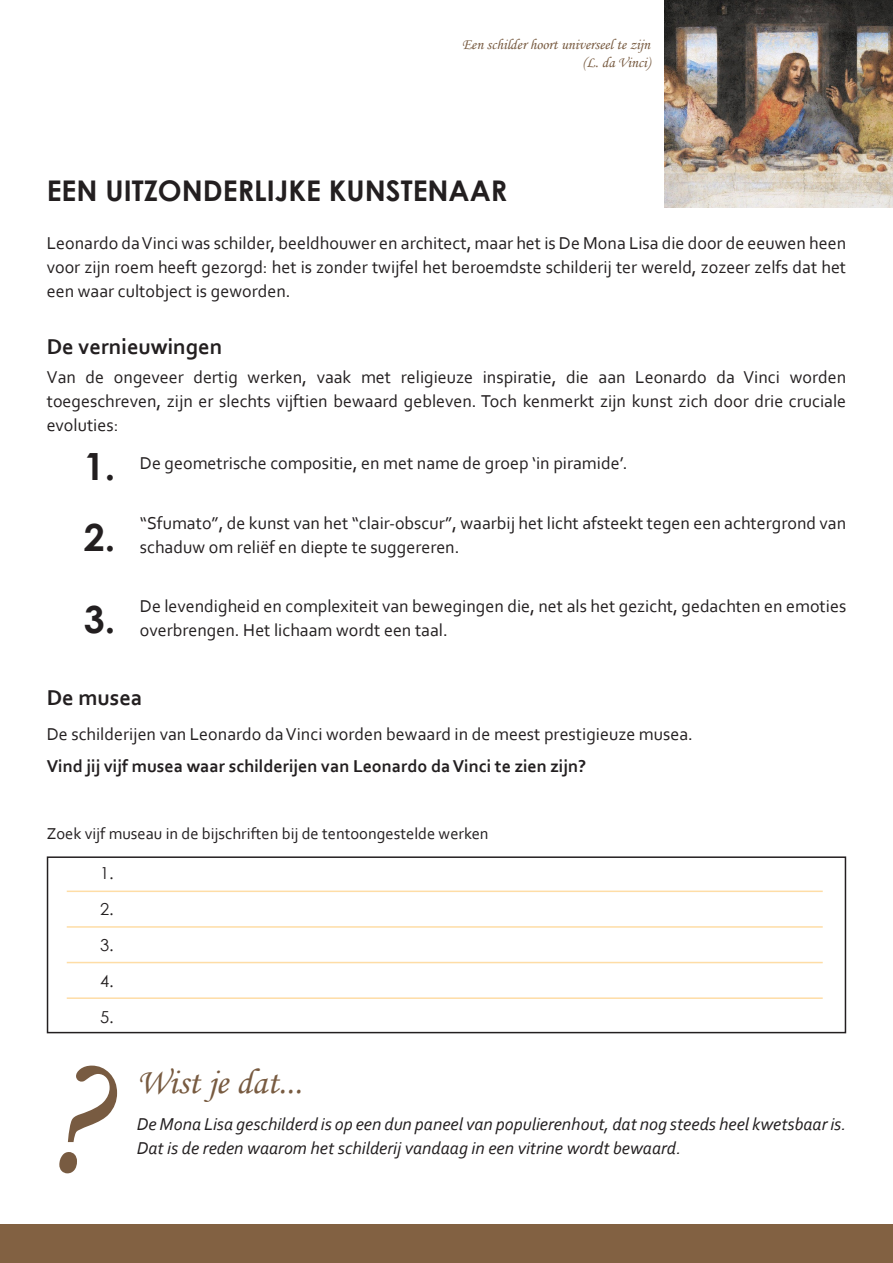
<style>
.page{position:relative;width:893px;height:1263px;background:#fff}
.page>*{position:absolute;margin:0;border:0;box-sizing:border-box;transform-origin:0 0}
.t1{font:180px "Monotype Corsiva";color:#785b41}
.t2{font:700 37.5px "Century Gothic";color:#231f20}
.t3{font:36px "Monotype Corsiva";color:#785b41}
.t4{font:700 28.5px "Century Gothic";color:#231f20}
.t5{font:700 22.5px "Corbel";color:#231f20}
.t6{font:18px/24px "Corbel";color:#231f20;text-align:justify}
.t7{font:italic 18px/24px "Corbel";color:#231f20}
.t8{font:700 18px "Corbel";color:#231f20}
.t9{font:16.5px "Corbel";color:#231f20}
.t10{font:16.5px "Century Gothic";color:#231f20}
.t11{font:15px "Monotype Corsiva";color:#785b41}
</style>
<div class="page">
<div style="left:0;top:1225px;width:893px;height:38px;background:#826142"></div>
<img style="left:665px;top:0;width:228px;height:207px">
<div style="left:47px;top:856px;width:799px;height:177px;border:2px solid #231f20"></div>
<hr style="left:67px;top:890px;width:756px;height:2px;background:#fedda6">
<hr style="left:67px;top:926px;width:756px;height:2px;background:#fedda6">
<hr style="left:67px;top:962px;width:756px;height:1px;background:#fedda6">
<hr style="left:67px;top:997px;width:756px;height:2px;background:#fedda6">
<p class="t11" style="left:462px;top:35px;width:190px">Een schilder hoort universeel te zijn</p>
<p class="t11" style="left:582px;top:53px;width:69px">(L. da Vinci)</p>
<p class="t4" style="left:47px;top:169px;width:462px">EEN UITZONDERLIJKE KUNSTENAAR</p>
<p class="t6" style="left:47px;top:231px;width:801px">Leonardo da Vinci was schilder, beeldhouwer en architect, maar het is De Mona Lisa die door de eeuwen heen voor zijn roem heeft gezorgd: het is zonder twijfel het beroemdste schilderij ter wereld, zozeer zelfs dat het een waar cultobject is geworden.</p>
<p class="t5" style="left:47px;top:333px;width:177px">De vernieuwingen</p>
<p class="t6" style="left:47px;top:364px;width:801px">Van de ongeveer dertig werken, vaak met religieuze inspiratie, die aan Leonardo da Vinci worden toegeschreven, zijn er slechts vijftien bewaard gebleven. Toch kenmerkt zijn kunst zich door drie cruciale evoluties:</p>
<p class="t2" style="left:84px;top:438px;width:33px">1.</p>
<p class="t2" style="left:84px;top:508px;width:33px">2.</p>
<p class="t2" style="left:84px;top:591px;width:33px">3.</p>
<p class="t6" style="left:140px;top:450px;width:489px">De geometrische compositie, en met name de groep ‘in piramide’.</p>
<p class="t6" style="left:140px;top:511px;width:708px">“Sfumato”, de kunst van het “clair-obscur”, waarbij het licht afsteekt tegen een achtergrond van schaduw om reliëf en diepte te suggereren.</p>
<p class="t6" style="left:140px;top:593px;width:708px">De levendigheid en complexiteit van bewegingen die, net als het gezicht, gedachten en emoties overbrengen. Het lichaam wordt een taal.</p>
<p class="t5" style="left:47px;top:683px;width:97px">De musea</p>
<p class="t6" style="left:47px;top:721px;width:648px">De schilderijen van Leonardo da Vinci worden bewaard in de meest prestigieuze musea.</p>
<p class="t8" style="left:47px;top:755px;width:541px">Vind jij vijf musea waar schilderijen van Leonardo da Vinci te zien zijn?</p>
<p class="t9" style="left:47px;top:824px;width:443px">Zoek vijf museau in de bijschriften bij de tentoongestelde werken</p>
<p class="t10" style="left:100px;top:861px;width:15px">1.</p>
<p class="t10" style="left:100px;top:897px;width:15px">2.</p>
<p class="t10" style="left:100px;top:933px;width:15px">3.</p>
<p class="t10" style="left:100px;top:969px;width:15px">4.</p>
<p class="t10" style="left:100px;top:1005px;width:15px">5.</p>
<p class="t1" style="left:44px;top:1007px;width:70px">?</p>
<p class="t3" style="left:137px;top:1060px;width:167px">Wist je dat...</p>
<p class="t7" style="left:137px;top:1112px;width:711px">De Mona Lisa geschilderd is op een dun paneel van populierenhout, dat nog steeds heel kwetsbaar is.<br>Dat is de reden waarom het schilderij vandaag in een vitrine wordt bewaard.</p>
</div>
